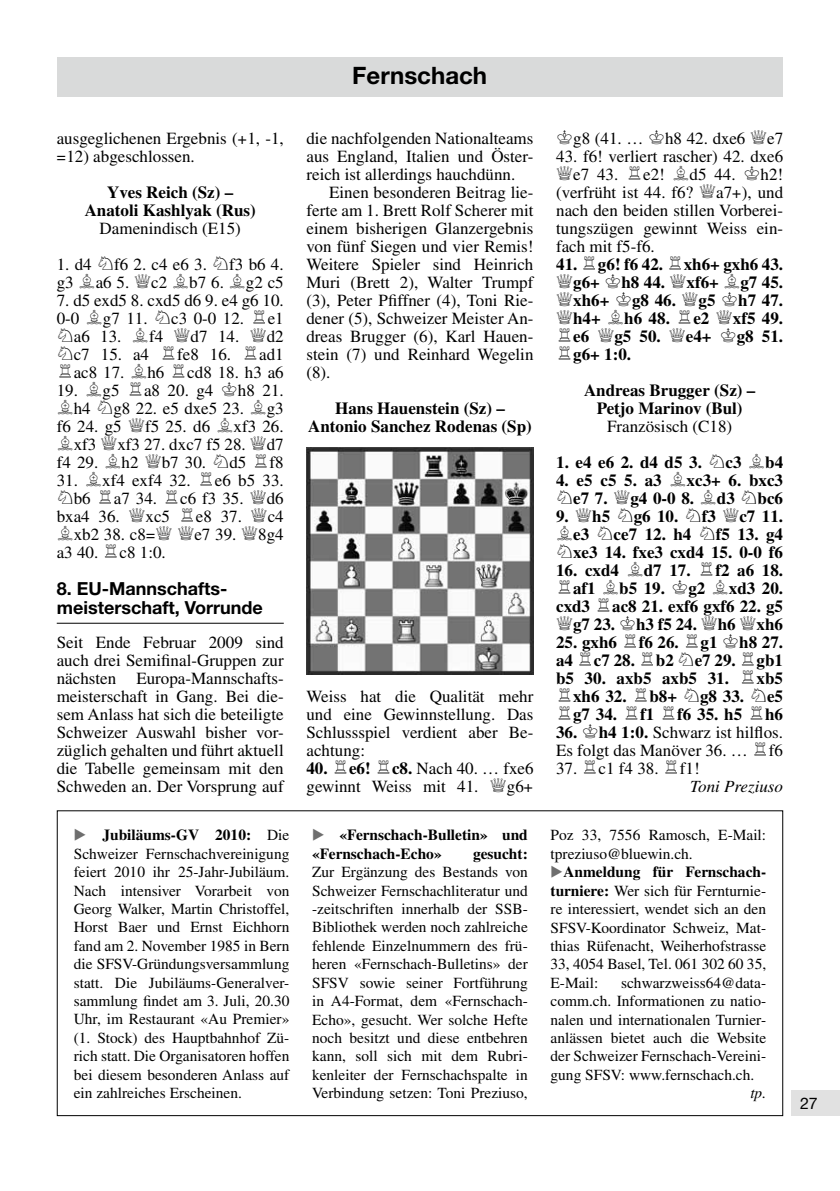
<style>
.page{position:relative;width:840px;height:1191px;background:#fff}
.page>*{position:absolute;margin:0;border:0;box-sizing:border-box;transform-origin:0 0}
.t1{font:700 24px "Helvetica Neue";color:#000}
.t2{font:700 18px/19px "Helvetica Neue";color:#000}
.t3{font:17px/18px "Times LT";color:#000;text-align:justify}
.t4{font:700 17px/18px "Times LT";color:#000;text-align:justify}
.t5{font:16px "Helvetica Neue";color:#000}
.t6{font:15.4px/18.4px "Times LT";color:#000;text-align:justify}
.t7{font:700 15.4px/18.4px "Times LT";color:#000}
.t8{font:italic 15.4px "Times LT";color:#000}
.s1{font-family:"L Game Pi Chess Draughts"}
.s2{font-weight:700}
.s3{font-family:"European Pi Three";color:#6e6e6e}
.s4{font-family:"European Pi Three";font-weight:400;color:#6e6e6e}
.s5{font-family:"L Game Pi Chess Draughts";font-weight:400}
.s6{font-style:italic}
</style>
<div class="page">
<div style="left:791px;top:1090px;width:48px;height:26px;background:#e1e1e1"></div>
<div style="left:57px;top:57px;width:725px;height:39px;background:#d9dada"></div>
<hr style="left:57px;top:623px;width:226px;height:1px;background:#000">
<img style="left:306px;top:447px;width:227px;height:227px">
<h1 class="t1" style="left:352px;top:61px;width:136px">Fernschach</h1>
<p class="t3" style="left:57px;top:129px;width:228px">ausgeglichenen Ergebnis (+1, -1, =12) abgeschlossen.</p>
<p class="t4" style="left:85px;top:183px;width:172px;text-align:center">Yves Reich (Sz) –<br>Anatoli Kashlyak (Rus)</p>
<p class="t3" style="left:99px;top:219px;width:143px">Damenindisch (E15)</p>
<p class="t3" style="left:57px;top:255px;width:228px">1. d4 <span class="s1">H</span>f6 2. c4 e6 3. <span class="s1">H</span>f3 b6 4. g3 <span class="s1">I</span>a6 5. <span class="s1">K</span>c2 <span class="s1">I</span>b7 6. <span class="s1">I</span>g2 c5</p>
<p class="t3" style="left:57px;top:291px;width:228px">7. d5 exd5 8. cxd5 d6 9. e4 g6 10.<br>0-0 <span class="s1">I</span>g7 11. <span class="s1">H</span>c3 0-0 12. <span class="s1">J</span>e1<br><span class="s1">H</span>a6 13. <span class="s1">I</span>f4 <span class="s1">K</span>d7 14. <span class="s1">K</span>d2<br><span class="s1">H</span>c7 15. a4 <span class="s1">J</span>fe8 16. <span class="s1">J</span>ad1<br><span class="s1">J</span>ac8 17. <span class="s1">I</span>h6 <span class="s1">J</span>cd8 18. h3 a6</p>
<p class="t3" style="left:57px;top:381px;width:228px">19. <span class="s1">I</span>g5 <span class="s1">J</span>a8 20. g4 <span class="s1">L</span>h8 21.<br><span class="s1">I</span>h4 <span class="s1">H</span>g8 22. e5 dxe5 23. <span class="s1">I</span>g3 f6 24. g5 <span class="s1">K</span>f5 25. d6 <span class="s1">I</span>xf3 26.<br><span class="s1">I</span>xf3 <span class="s1">K</span>xf3 27. dxc7 f5 28. <span class="s1">K</span>d7 f4 29. <span class="s1">I</span>h2 <span class="s1">K</span>b7 30. <span class="s1">H</span>d5 <span class="s1">J</span>f8</p>
<p class="t3" style="left:57px;top:471px;width:228px">31. <span class="s1">I</span>xf4 exf4 32. <span class="s1">J</span>e6 b5 33.<br><span class="s1">H</span>b6 <span class="s1">J</span>a7 34. <span class="s1">J</span>c6 f3 35. <span class="s1">K</span>d6 bxa4 36. <span class="s1">K</span>xc5 <span class="s1">J</span>e8 37. <span class="s1">K</span>c4<br><span class="s1">I</span>xb2 38. c8=<span class="s1">K K</span>e7 39. <span class="s1">K</span>8g4 a3 40. <span class="s1">J</span>c8 1:0.</p>
<p class="t2" style="left:57px;top:579px;width:207px">8. EU-Mannschafts&shy;meisterschaft, Vorrunde</p>
<p class="t3" style="left:57px;top:633px;width:228px">Seit Ende Februar 2009 sind auch drei Semifinal-Gruppen zur nächsten Europa-Mannschafts&shy;meisterschaft in Gang. Bei die&shy;sem Anlass hat sich die beteiligte Schweizer Auswahl bisher vor&shy;züglich gehalten und führt aktuell die Tabelle gemeinsam mit den Schweden an. Der Vorsprung auf</p>
<p class="t3" style="left:306px;top:129px;width:228px">die nachfolgenden Nationalteams aus England, Italien und Öster&shy;reich ist allerdings hauchdünn.</p>
<p class="t3" style="left:306px;top:183px;width:228px;text-indent:23px">Einen besonderen Beitrag lie&shy;ferte am 1. Brett Rolf Scherer mit einem bisherigen Glanzergebnis von fünf Siegen und vier Remis!<br>Weitere Spieler sind Heinrich Muri (Brett 2), Walter Trumpf (3), Peter Pfiffner (4), Toni Rie&shy;dener (5), Schweizer Meister An&shy;dreas Brugger (6), Karl Hauen&shy;stein (7) und Reinhard Wegelin (8).</p>
<p class="t4" style="left:308px;top:399px;width:225px;text-align:center">Hans Hauenstein (Sz) –<br>Antonio Sanchez Rodenas (Sp)</p>
<p class="t3" style="left:306px;top:687px;width:228px">Weiss hat die Qualität mehr und eine Gewinnstellung. Das Schlussspiel verdient aber Be&shy;achtung:</p>
<p class="t3" style="left:306px;top:759px;width:228px"><span class="s2">40.</span> <span class="s1">J</span><span class="s2">e6!</span> <span class="s1">J</span><span class="s2">c8.</span> Nach 40. … fxe6 gewinnt Weiss mit 41. <span class="s1">K</span>g6+</p>
<p class="t6" style="left:74px;top:826px;width:217px"><span class="s3">E</span> <span class="s2">Jubiläums-GV 2010:</span> Die Schweizer Fernschachvereinigung feiert 2010 ihr 25-Jahr-Jubiläum.<br>Nach intensiver Vorarbeit von Georg Walker, Martin Christoffel, Horst Baer und Ernst Eichhorn fand am 2. November 1985 in Bern die SFSV-Gründungsversammlung statt. Die Jubiläums-Generalver&shy;sammlung findet am 3. Juli, 20.30<br>Uhr, im Restaurant «Au Premier» (1. Stock) des Hauptbahnhof Zü&shy;rich statt. Die Organisatoren hoffen bei diesem besonderen Anlass auf ein zahlreiches Erscheinen.</p>
<p class="t7" style="left:312px;top:825px;width:217px"><span class="s4">E</span> «Fernschach-Bulletin» und «Fernschach-Echo»</p>
<p class="t7" style="left:472px;top:844px;width:56px">gesucht:</p>
<p class="t6" style="left:312px;top:862px;width:217px">Zur Ergänzung des Bestands von Schweizer Fernschachliteratur und -zeitschriften innerhalb der SSB-Bibliothek werden noch zahlreiche fehlende Einzelnummern des frü&shy;heren «Fernschach-Bulletins» der SFSV sowie seiner Fortführung in A4-Format, dem «Fernschach-Echo», gesucht. Wer solche Hefte noch besitzt und diese entbehren kann, soll sich mit dem Rubri&shy;kenleiter der Fernschachspalte in Verbindung setzen: Toni Preziuso,</p>
<p class="t3" style="left:556px;top:129px;width:228px"><span class="s1">L</span>g8 (41. … <span class="s1">L</span>h8 42. dxe6 <span class="s1">K</span>e7</p>
<p class="t3" style="left:556px;top:147px;width:228px">43. f6! verliert rascher) 42. dxe6<br><span class="s1">K</span>e7 43. <span class="s1">J</span>e2! <span class="s1">I</span>d5 44. <span class="s1">L</span>h2! (verfrüht ist 44. f6? <span class="s1">K</span>a7+), und nach den beiden stillen Vorberei&shy;tungszügen gewinnt Weiss ein&shy;fach mit f5-f6.</p>
<p class="t4" style="left:556px;top:255px;width:228px">41. <span class="s5">J</span>g6! f6 42. <span class="s5">J</span>xh6+ gxh6 43.<br><span class="s5">K</span>g6+ <span class="s5">L</span>h8 44. <span class="s5">K</span>xf6+ <span class="s5">I</span>g7 45.<br><span class="s5">K</span>xh6+ <span class="s5">L</span>g8 46. <span class="s5">K</span>g5 <span class="s5">L</span>h7 47.<br><span class="s5">K</span>h4+ <span class="s5">I</span>h6 48. <span class="s5">J</span>e2 <span class="s5">K</span>xf5 49.<br><span class="s5">J</span>e6 <span class="s5">K</span>g5 50. <span class="s5">K</span>e4+ <span class="s5">L</span>g8 51.<br><span class="s5">J</span>g6+ 1:0.</p>
<p class="t4" style="left:583px;top:381px;width:173px;text-align:center">Andreas Brugger (Sz) –<br>Petjo Marinov (Bul)</p>
<p class="t3" style="left:606px;top:417px;width:127px">Französisch (C18)</p>
<p class="t4" style="left:556px;top:453px;width:228px">1. e4 e6 2. d4 d5 3. <span class="s5">H</span>c3 <span class="s5">I</span>b4</p>
<p class="t4" style="left:556px;top:471px;width:228px">4. e5 c5 5. a3 <span class="s5">I</span>xc3+ 6. bxc3<br><span class="s5">H</span>e7 7. <span class="s5">K</span>g4 0-0 8. <span class="s5">I</span>d3 <span class="s5">H</span>bc6</p>
<p class="t4" style="left:555px;top:507px;width:228px">9. <span class="s5">K</span>h5 <span class="s5">H</span>g6 10. <span class="s5">H</span>f3 <span class="s5">K</span>c7 11.<br><span class="s5">I</span>e3 <span class="s5">H</span>ce7 12. h4 <span class="s5">H</span>f5 13. g4<br><span class="s5">H</span>xe3 14. fxe3 cxd4 15. 0-0 f6</p>
<p class="t4" style="left:555px;top:561px;width:228px">16. cxd4 <span class="s5">I</span>d7 17. <span class="s5">J</span>f2 a6 18.<br><span class="s5">J</span>af1 <span class="s5">I</span>b5 19. <span class="s5">L</span>g2 <span class="s5">I</span>xd3 20. cxd3 <span class="s5">J</span>ac8 21. exf6 gxf6 22. g5<br><span class="s5">K</span>g7 23. <span class="s5">L</span>h3 f5 24. <span class="s5">K</span>h6 <span class="s5">K</span>xh6</p>
<p class="t4" style="left:555px;top:633px;width:228px">25. gxh6 <span class="s5">J</span>f6 26. <span class="s5">J</span>g1 <span class="s5">L</span>h8 27. a4 <span class="s5">J</span>c7 28. <span class="s5">J</span>b2 <span class="s5">H</span>e7 29. <span class="s5">J</span>gb1 b5 30. axb5 axb5 31. <span class="s5">J</span>xb5<br><span class="s5">J</span>xh6 32. <span class="s5">J</span>b8+ <span class="s5">H</span>g8 33. <span class="s5">H</span>e5<br><span class="s5">J</span>g7 34. <span class="s5">J</span>f1 <span class="s5">J</span>f6 35. h5 <span class="s5">J</span>h6</p>
<p class="t3" style="left:555px;top:723px;width:228px"><span class="s2">36.</span> <span class="s1">L</span><span class="s2">h4 1:0.</span> Schwarz ist hilflos.<br>Es folgt das Manöver 36. … <span class="s1">J</span>f6</p>
<p class="t3" style="left:690px;top:759px;width:94px;text-indent:-134px">37. <span class="s1">J</span>c1 f4 38. <span class="s1">J</span>f1!<br><span class="s6">Toni Preziuso</span></p>
<p class="t6" style="left:550px;top:826px;width:217px;text-align:left">Poz 33, 7556 Ramosch, E-Mail: tpreziuso@bluewin.ch.<br><span class="s3">E</span><span class="s2">Anmeldung für Fernschach&shy;turniere:</span> Wer sich für Fernturnie&shy;re interessiert, wendet sich an den<br>SFSV-Koordinator Schweiz, Mat&shy;thias Rüfenacht, Weiherhofstrasse<br>33, 4054 Basel, Tel. 061 302 60 35,<br>E-Mail:</p>
<p class="t6" style="left:550px;top:973px;width:217px;text-indent:71px">schwarzweiss64@data&shy;comm.ch. Informationen zu natio&shy;nalen und internationalen Turnier&shy;anlässen bietet auch die Website der Schweizer Fernschach-Vereini&shy;gung SFSV: www.fernschach.ch.</p>
<p class="t8" style="left:750px;top:1084px;width:17px">tp.</p>
<p class="t5" style="left:799px;top:1093px;width:19px">27</p>
</div>
